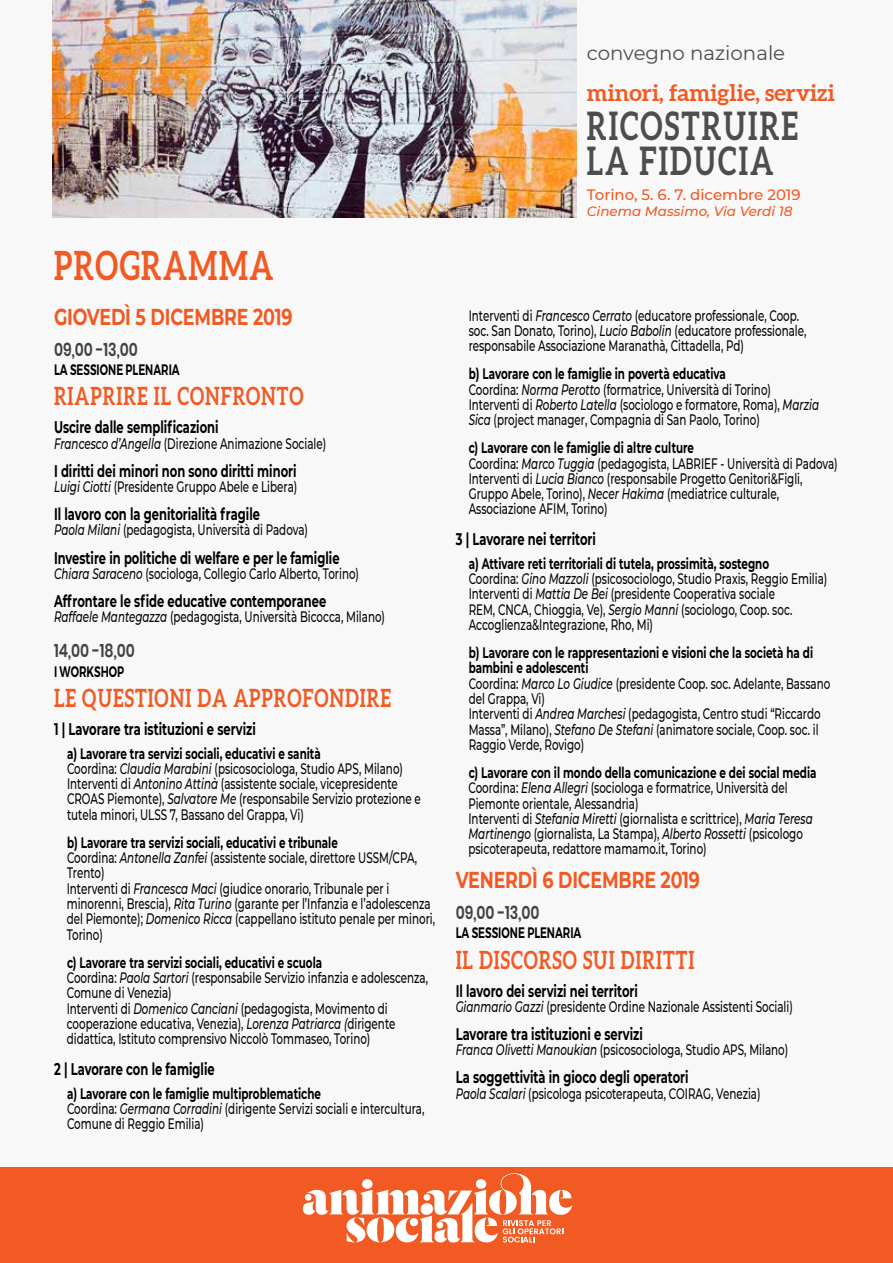
<style>
.page{position:relative;width:893px;height:1263px;background:#f8f8f9}
.page>*{position:absolute;margin:0;border:0;box-sizing:border-box;transform-origin:0 0}
.t1{font:700 40.5px "Aleo";letter-spacing:.05em;color:#f15a22;scale:.73 1}
.t2{font:700 39.45px/35.2px "Aleo";letter-spacing:.07em;color:#4d4d4d;scale:.73 1}
.t3{font:700 25.2px "Aleo";letter-spacing:.05em;color:#f15a22;scale:.73 1}
.t4{font:700 23.1px "Aleo";color:#f15a22}
.t5{font:700 22.95px "Montserrat";letter-spacing:-.01em;color:#f15a22;scale:.76 1}
.t6{font:19.8px "Montserrat";color:#4d4d4d}
.t7{font:600 18.3px "Poppins";color:#414042;scale:.78 1}
.t8{font:700 16.8px "Montserrat";color:#000;scale:.68 1}
.t9{font:500 15.15px/15.3px "Montserrat";color:#000;scale:.68 1}
.t10{font:600 15.15px "Montserrat";color:#000;scale:.68 1}
.t11{font:500 15px "Montserrat";color:#f15a22}
.t12{font:italic 500 13.5px "Montserrat";color:#f15a22}
.s1{font-style:italic}
.s2{font-weight:700}
</style>
<div class="page">
<div style="left:0;top:1167px;width:893px;height:96px;background:#f15a22"></div>
<img style="left:52px;top:0;width:524px;height:218px">
<svg style="left:303px;top:1173px;width:269px;height:69px"></svg>
<h1 class="t1" style="left:54px;top:241px;width:302px">PROGRAMMA</h1>
<h3 class="t5" style="left:54px;top:300px;width:315px">GIOVEDì 5 DICEMBRE 2019</h3>
<p class="t7" style="left:54px;top:339px;width:109px">09,00 -13,00</p>
<p class="t10" style="left:54px;top:358px;width:186px">LA SESSIONE PLENARIA</p>
<h3 class="t3" style="left:54px;top:381px;width:344px">RIAPRIRE IL CONFRONTO</h3>
<p class="t8" style="left:54px;top:415px;width:244px">Uscire dalle semplificazioni</p>
<p class="t9" style="left:54px;top:435px;width:402px"><span class="s1">Francesco d’Angella</span> (Direzione Animazione Sociale)</p>
<p class="t8" style="left:54px;top:459px;width:358px">I diritti dei minori non sono diritti minori</p>
<p class="t9" style="left:54px;top:478px;width:359px"><span class="s1">Luigi Ciotti</span> (Presidente Gruppo Abele e Libera)</p>
<p class="t8" style="left:54px;top:502px;width:305px">Il lavoro con la genitorialità fragile</p>
<p class="t9" style="left:54px;top:522px;width:375px"><span class="s1">Paola Milani</span> (pedagogista, Università di Padova)</p>
<p class="t8" style="left:54px;top:545px;width:421px">Investire in politiche di welfare e per le famiglie</p>
<p class="t9" style="left:54px;top:565px;width:450px"><span class="s1">Chiara Saraceno</span> (sociologa, Collegio Carlo Alberto, Torino)</p>
<p class="t8" style="left:54px;top:589px;width:402px">Affrontare le sfide educative contemporanee</p>
<p class="t9" style="left:54px;top:608px;width:488px"><span class="s1">Raffaele Mantegazza</span> (pedagogista, Università Bicocca, Milano)</p>
<p class="t7" style="left:54px;top:640px;width:105px">14,00 -18,00</p>
<p class="t10" style="left:54px;top:659px;width:93px">I WORKSHOP</p>
<h3 class="t3" style="left:54px;top:682px;width:77px">LE QUESTIONI</h3>
<h3 class="t3" style="left:197px;top:682px;width:124px">DA APPROFONDIRE</h3>
<p class="t8" style="left:54px;top:717px;width:298px">1 | Lavorare tra istituzioni e servizi</p>
<p class="t9" style="left:67px;top:745px;width:522px"><span class="s2">a) Lavorare tra servizi sociali, educativi e sanità<br></span>Coordina: <span class="s1">Claudia Marabini</span> (psicosociologa, Studio APS, Milano)<br>Interventi di <span class="s1">Antonino Attinà</span> (assistente sociale, vicepresidente CROAS Piemonte), <span class="s1">Salvatore Me</span> (responsabile Servizio protezione e tutela minori, ULSS 7, Bassano del Grappa, Vi)</p>
<p class="t9" style="left:67px;top:834px;width:543px"><span class="s2">b) Lavorare tra servizi sociali, educativi e tribunale<br></span>Coordina: <span class="s1">Antonella Zanfei</span> (assistente sociale, direttore USSM/CPA, Trento)<br>Interventi di <span class="s1">Francesca Maci</span> (giudice onorario, Tribunale per i minorenni, Brescia), <span class="s1">Rita Turino</span> (garante per l’Infanzia e l’adolescenza del Piemonte); <span class="s1">Domenico Ricca</span> (cappellano istituto penale per minori, Torino)</p>
<p class="t9" style="left:67px;top:954px;width:533px"><span class="s2">c) Lavorare tra servizi sociali, educativi e scuola<br></span>Coordina: <span class="s1">Paola Sartori</span> (responsabile Servizio infanzia e adolescenza, Comune di Venezia)<br>Interventi di <span class="s1">Domenico Canciani</span> (pedagogista, Movimento di cooperazione educativa, Venezia), <span class="s1">Lorenza Patriarca (</span>dirigente didattica, Istituto comprensivo Niccolò Tommaseo, Torino)</p>
<p class="t8" style="left:54px;top:1057px;width:238px">2 | Lavorare con le famiglie</p>
<p class="t9" style="left:67px;top:1085px;width:527px"><span class="s2">a) Lavorare con le famiglie multiproblematiche<br></span>Coordina: <span class="s1">Germana Corradini</span> (dirigente Servizi sociali e intercultura,<br>Comune di Reggio Emilia)</p>
<h3 class="t6" style="left:587px;top:39px;width:200px">convegno nazionale</h3>
<h3 class="t4" style="left:587px;top:78px;width:249px">MINORI, FAMIGLIE, SERVIZI</h3>
<h2 class="t2" style="left:587px;top:110px;width:291px">RICOSTRUIRE<br>LA FIDUCIA</h2>
<p class="t11" style="left:587px;top:184px;width:215px">Torino, 5. 6. 7. dicembre 2019</p>
<p class="t12" style="left:587px;top:202px;width:207px">Cinema Massimo, Via Verdi 18</p>
<p class="t9" style="left:469px;top:307px;width:498px">Interventi di <span class="s1">Francesco Cerrato</span> (educatore professionale, Coop. soc. San Donato, Torino), <span class="s1">Lucio Babolin</span> (educatore professionale, responsabile Associazione Maranathà, Cittadella, Pd)</p>
<p class="t9" style="left:469px;top:366px;width:517px"><span class="s2">b) Lavorare con le famiglie in povertà educativa<br></span>Coordina: <span class="s1">Norma Perotto</span> (formatrice, Università di Torino)<br>Interventi di <span class="s1">Roberto Latella</span> (sociologo e formatore, Roma), <span class="s1">Marzia Sica</span> (project manager, Compagnia di San Paolo, Torino)</p>
<p class="t9" style="left:469px;top:440px;width:544px"><span class="s2">c) Lavorare con le famiglie di altre culture<br></span>Coordina: <span class="s1">Marco Tuggia</span> (pedagogista, LABRIEF - Università di Padova)<br>Interventi di <span class="s1">Lucia Bianco</span> (responsabile Progetto Genitori&amp;Figli, Gruppo Abele, Torino), <span class="s1">Necer Hakima</span> (mediatrice culturale, Associazione AFIM, Torino)</p>
<p class="t8" style="left:456px;top:527px;width:208px">3 | Lavorare nei territori</p>
<p class="t9" style="left:469px;top:555px;width:529px"><span class="s2">a) Attivare reti territoriali di tutela, prossimità, sostegno<br></span>Coordina: <span class="s1">Gino Mazzoli</span> (psicosociologo, Studio Praxis, Reggio Emilia)<br>Interventi di <span class="s1">Mattia De Bei</span> (presidente Cooperativa sociale<br>REM, CNCA, Chioggia, Ve), <span class="s1">Sergio Manni</span> (sociologo, Coop. soc.<br>Accoglienza&amp;Integrazione, Rho, Mi)</p>
<p class="t9" style="left:469px;top:644px;width:533px"><span class="s2">b) Lavorare con le rappresentazioni e visioni che la società ha di bambini e adolescenti<br></span>Coordina: <span class="s1">Marco Lo Giudice</span> (presidente Coop. soc. Adelante, Bassano del Grappa, Vi)<br>Interventi di <span class="s1">Andrea Marchesi</span> (pedagogista, Centro studi “Riccardo Massa”, Milano), <span class="s1">Stefano De Stefani</span> (animatore sociale, Coop. soc. il Raggio Verde, Rovigo)</p>
<p class="t9" style="left:468px;top:764px;width:513px"><span class="s2">c) Lavorare con il mondo della comunicazione e dei social media </span>Coordina: <span class="s1">Elena Allegri</span> (sociologa e formatrice, Università del Piemonte orientale, Alessandria)<br>Interventi di <span class="s1">Stefania Miretti</span> (giornalista e scrittrice), <span class="s1">Maria Teresa Martinengo</span> (giornalista, La Stampa), <span class="s1">Alberto Rossetti</span> (psicologo psicoterapeuta, redattore mamamo.it, Torino)</p>
<h3 class="t5" style="left:456px;top:863px;width:323px">venerdì 6 DICEMBRE 2019</h3>
<p class="t7" style="left:456px;top:902px;width:109px">09,00 -13,00</p>
<p class="t10" style="left:456px;top:921px;width:186px">LA SESSIONE PLENARIA</p>
<h3 class="t3" style="left:456px;top:944px;width:328px">IL DISCORSO SUI DIRITTI</h3>
<p class="t8" style="left:456px;top:978px;width:269px">Il lavoro dei servizi nei territori</p>
<p class="t9" style="left:456px;top:998px;width:497px"><span class="s1">Gianmario Gazzi</span> (presidente Ordine Nazionale Assistenti Sociali)</p>
<p class="t8" style="left:456px;top:1022px;width:277px">Lavorare tra istituzioni e servizi</p>
<p class="t9" style="left:456px;top:1042px;width:491px"><span class="s1">Franca Olivetti Manoukian</span> (psicosociologa, Studio APS, Milano)</p>
<p class="t8" style="left:456px;top:1065px;width:344px">La soggettività in gioco degli operatori</p>
<p class="t9" style="left:456px;top:1085px;width:336px"><span class="s1">Paola Scalari</span> (psicologa psicoterapeuta, Coirag</p>
<p class="t9" style="left:711px;top:1085px;width:74px">, Venezia)</p>
</div>
